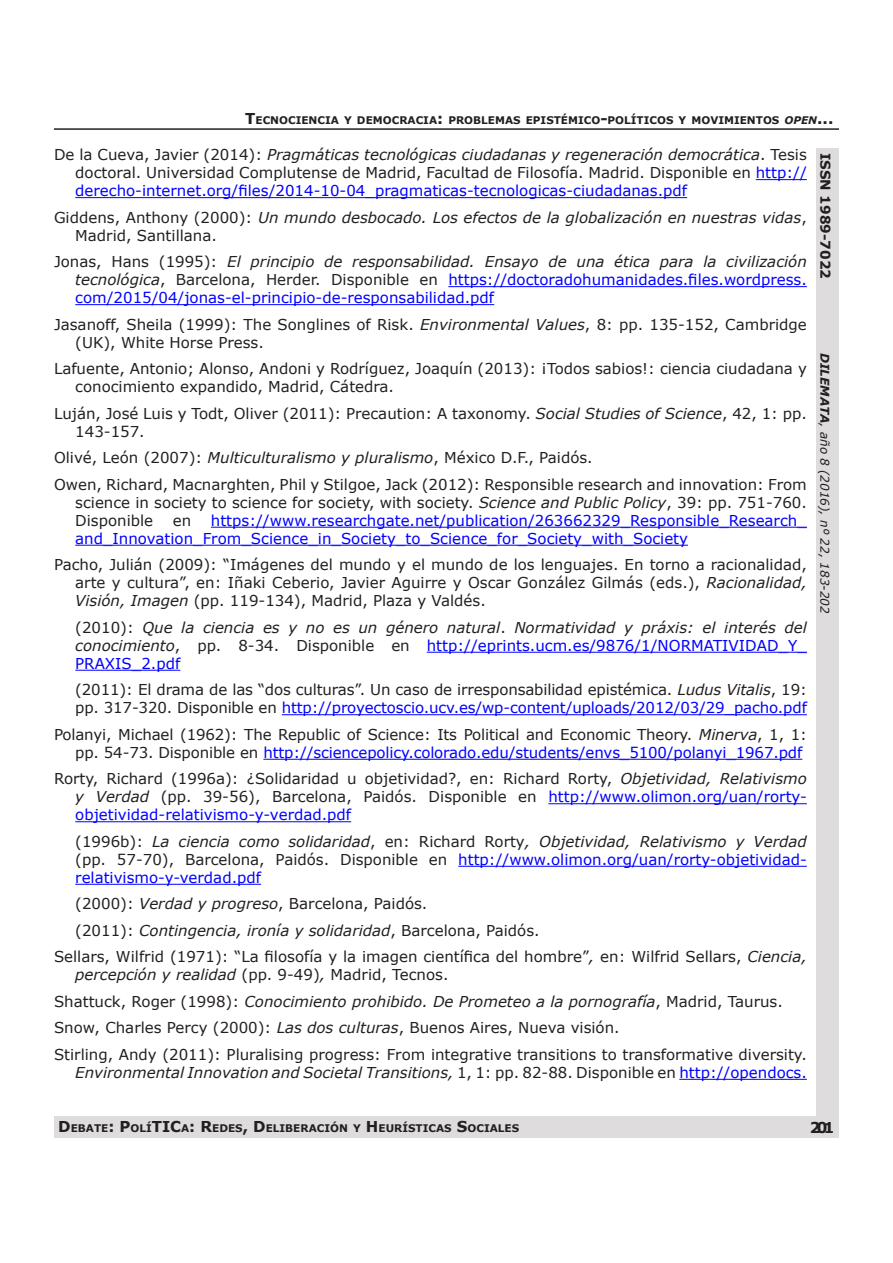
<style>
.page{position:relative;width:893px;height:1263px;background:#fff}
.page>*{position:absolute;margin:0;border:0;box-sizing:border-box;transform-origin:0 0}
.Referencias{font:15px/18px "Verdana";color:#231f20}
.Referencias-2{font:15px/18px "Verdana";color:#00f;text-align:justify}
.Referencias-3{font:italic 15px/18px "Verdana";color:#231f20}
.t1{font:700 15px "Verdana";color:#231f20}
.t2{font:700 13.5px "Verdana";color:#231f20}
.t3{font:italic 12px "Verdana";color:#231f20}
.t4{font:700 10.5px "Verdana";color:#231f20}
.s1{font-size:15px}
.s2{font-style:italic}
.s3{color:#00f}
.s4{font-style:normal}
.s5{color:#231f20}
.s6{font-style:italic;color:#231f20}
.s7{font-style:normal;color:#00f}
.s8{font-weight:700}
</style>
<div class="page">
<div style="left:816px;top:150px;width:23px;height:983px;background:#dfdcdd"></div>
<hr style="left:54px;top:128px;width:785px;height:2px;background:#231f20">
<div style="left:54px;top:1116px;width:785px;height:21px;background:#dfdcdd"></div>
<div style="left:816px;top:149px;width:23px;height:144px;background:#dfdcdd"></div>
<hr style="left:756px;top:179px;width:51px;height:1px;background:#00f">
<hr style="left:75px;top:197px;width:612px;height:1px;background:#00f">
<hr style="left:448px;top:286px;width:359px;height:1px;background:#00f">
<hr style="left:75px;top:304px;width:419px;height:1px;background:#00f">
<hr style="left:211px;top:527px;width:596px;height:1px;background:#00f">
<hr style="left:75px;top:545px;width:613px;height:1px;background:#00f">
<hr style="left:427px;top:652px;width:380px;height:1px;background:#00f">
<hr style="left:75px;top:670px;width:105px;height:1px;background:#00f">
<hr style="left:282px;top:714px;width:525px;height:1px;background:#00f">
<hr style="left:263px;top:759px;width:539px;height:1px;background:#00f">
<hr style="left:548px;top:803px;width:259px;height:1px;background:#00f">
<hr style="left:75px;top:821px;width:276px;height:1px;background:#00f">
<hr style="left:458px;top:866px;width:349px;height:1px;background:#00f">
<hr style="left:75px;top:884px;width:186px;height:1px;background:#00f">
<hr style="left:679px;top:1079px;width:128px;height:1px;background:#00f">
<p class="t4" style="left:245px;top:113px;width:590px"><span class="s1">T</span>ECNOCIENCIA Y DEMOCRACIA<span class="s1">:</span> PROBLEMAS EPISTÉMICO<span class="s1">-</span>POLÍTICOS Y MOVIMIENTOS <span class="s2">OPEN</span><span class="s1">...</span></p>
<p class="Referencias" style="left:75px;top:146px;width:733px;text-align:justify;text-indent:-21px">De la Cueva, Javier (2014): <span class="s2">Pragmáticas tecnológicas ciudadanas y regeneración democrática</span>. Tesis doctoral. Universidad Complutense de Madrid, Facultad de Filosofía. Madrid. Disponible en <span class="s3">http:// derecho-internet.org/files/2014-10-04_pragmaticas-tecnologicas-ciudadanas.pdf</span></p>
<p class="Referencias-3" style="left:75px;top:208px;width:733px;text-indent:-21px"><span class="s4">Giddens, Anthony (2000):</span> Un mundo desbocado. Los efectos de la globalización en nuestras vidas<span class="s4">,<br>Madrid, Santillana.</span></p>
<p class="Referencias-2" style="left:75px;top:253px;width:733px;text-indent:-21px"><span class="s5">Jonas, Hans (1995):</span> <span class="s6">El principio de responsabilidad. Ensayo de una ética para la civilización tecnológica</span><span class="s5">, Barcelona, Herder. Disponible en</span> https://doctoradohumanidades.files.wordpress. com/2015/04/jonas-el-principio-de-responsabilidad.pdf</p>
<p class="Referencias" style="left:75px;top:315px;width:733px;text-indent:-21px">Jasanoff, Sheila (1999): The Songlines of Risk. <span class="s2">Environmental Values</span>, 8: pp. 135-152, Cambridge (UK), White Horse Press.</p>
<p class="Referencias" style="left:75px;top:360px;width:733px;text-indent:-21px">Lafuente, Antonio; Alonso, Andoni y Rodríguez, Joaquín (2013): ¡Todos sabios!: ciencia ciudadana y conocimiento expandido, Madrid, Cátedra.</p>
<p class="Referencias" style="left:75px;top:404px;width:733px;text-indent:-21px">Luján, José Luis y Todt, Oliver (2011): Precaution: A taxonomy. <span class="s2">Social Studies of Science</span>, 42, 1: pp.<br>143-157.</p>
<p class="Referencias" style="left:54px;top:449px;width:540px">Olivé, León (2007): <span class="s2">Multiculturalismo y pluralismo</span>, México D.F., Paidós.</p>
<p class="Referencias" style="left:75px;top:475px;width:733px;text-align:justify;text-indent:-21px">Owen, Richard, Macnarghten, Phil y Stilgoe, Jack (2012): Responsible research and innovation: From science in society to science for society, with society. <span class="s2">Science and Public Policy</span>, 39: pp. 751-760.<br>Disponible</p>
<p class="Referencias-2" style="left:75px;top:511px;width:733px;text-indent:136px">https://www.researchgate.net/publication/263662329_Responsible_Research_ and_Innovation_From_Science_in_Society_to_Science_for_Society_with_Society</p>
<p class="Referencias" style="left:75px;top:556px;width:733px;text-align:justify;text-indent:-21px">Pacho, Julián (2009): “Imágenes del mundo y el mundo de los lenguajes. En torno a racionalidad, arte y cultura”, en: Iñaki Ceberio, Javier Aguirre y Oscar González Gilmás (eds.), <span class="s2">Racionalidad, Visión, Imagen</span> (pp. 119-134), Madrid, Plaza y Valdés.</p>
<p class="Referencias-3" style="left:75px;top:618px;width:733px;text-align:justify"><span class="s4">(2010):</span> Que la ciencia es y no es un género natural<span class="s4">.</span> Normatividad y práxis: el interés del conocimiento<span class="s4">, pp. 8-34. Disponible en</span> <span class="s7">http://eprints.ucm.es/9876/1/NORMATIVIDAD_Y_ PRAXIS_2.pdf</span></p>
<p class="Referencias" style="left:75px;top:681px;width:733px">(2011): El drama de las “dos culturas”. Un caso de irresponsabilidad epistémica. <span class="s2">Ludus Vitalis</span>, 19: pp. 317-320. Disponible en <span class="s3">http://proyectoscio.ucv.es/wp-content/uploads/2012/03/29_pacho.pdf</span></p>
<p class="Referencias" style="left:75px;top:725px;width:733px;text-indent:-21px">Polanyi, Michael (1962): The Republic of Science: Its Political and Economic Theory. <span class="s2">Minerva</span>, 1, 1: pp. 54-73. Disponible en <span class="s3">http://sciencepolicy.colorado.edu/students/envs_5100/polanyi_1967.pdf</span></p>
<p class="Referencias" style="left:75px;top:770px;width:733px;text-align:justify;text-indent:-21px">Rorty, Richard (1996a): ¿Solidaridad u objetividad?, en: Richard Rorty, <span class="s2">Objetividad, Relativismo y Verdad</span> (pp. 39-56), Barcelona, Paidós. Disponible en <span class="s3">http://www.olimon.org/uan/rorty&shy;objetividad-relativismo-y-verdad.pdf</span></p>
<p class="Referencias-2" style="left:75px;top:832px;width:733px"><span class="s5">(1996b):</span> <span class="s6">La ciencia como solidaridad</span><span class="s5">, en: Richard Rorty</span><span class="s6">, Objetividad, Relativismo y Verdad </span><span class="s5">(pp. 57-70), Barcelona, Paidós. Disponible en</span> http://www.olimon.org/uan/rorty-objetividad&shy;relativismo-y-verdad.pdf</p>
<p class="Referencias" style="left:75px;top:895px;width:354px">(2000): <span class="s2">Verdad y progreso</span>, Barcelona, Paidós.</p>
<p class="Referencias-3" style="left:75px;top:921px;width:466px"><span class="s4">(2011):</span> Contingencia, ironía y solidaridad<span class="s4">, Barcelona, Paidós.</span></p>
<p class="Referencias" style="left:75px;top:948px;width:733px;text-indent:-21px">Sellars, Wilfrid (1971): “La filosofía y la imagen científica del hombre”<span class="s2">,</span> en: Wilfrid Sellars, <span class="s2">Ciencia, percepción y realidad</span> (pp. 9-49)<span class="s2">,</span> Madrid, Tecnos.</p>
<p class="Referencias-3" style="left:54px;top:992px;width:730px"><span class="s4">Shattuck, Roger (1998):</span> Conocimiento prohibido. De Prometeo a la pornografía<span class="s4">, Madrid, Taurus.</span></p>
<p class="Referencias" style="left:54px;top:1019px;width:567px">Snow, Charles Percy (2000): <span class="s2">Las dos culturas</span>, Buenos Aires, Nueva visión.</p>
<p class="Referencias" style="left:54px;top:1045px;width:754px;text-align:right">Stirling, Andy (2011): Pluralising progress: From integrative transitions to transformative diversity.<br><span class="s2">Environmental Innovation and Societal Transitions,</span> 1, 1: pp. 82-88. Disponible en <span class="s3">http://opendocs.</span></p>
<p class="Referencias" style="left:173px;top:511px;width:20px">en</p>
<p class="t2" style="left:835px;top:153px;width:127px;rotate:90deg">ISSN 1989-7022</p>
<p class="t3" style="left:833px;top:353px;width:262px;rotate:90deg"><span class="s8">DILEMATA</span>, año 8 (2016), nº 22, 183-202</p>
<p class="t4" style="left:58px;top:1121px;width:462px"><span class="s1">D</span> EBATE<span class="s1">: P</span>OLÍ<span class="s1">TIC</span>A<span class="s1">: R</span>EDES<span class="s1">, D</span> ELIBERACIÓN Y <span class="s1">H</span>EURÍSTICAS <span class="s1">S</span>OCIALES</p>
<p class="t1" style="left:810px;top:1117px;width:26px">201</p>
</div>
